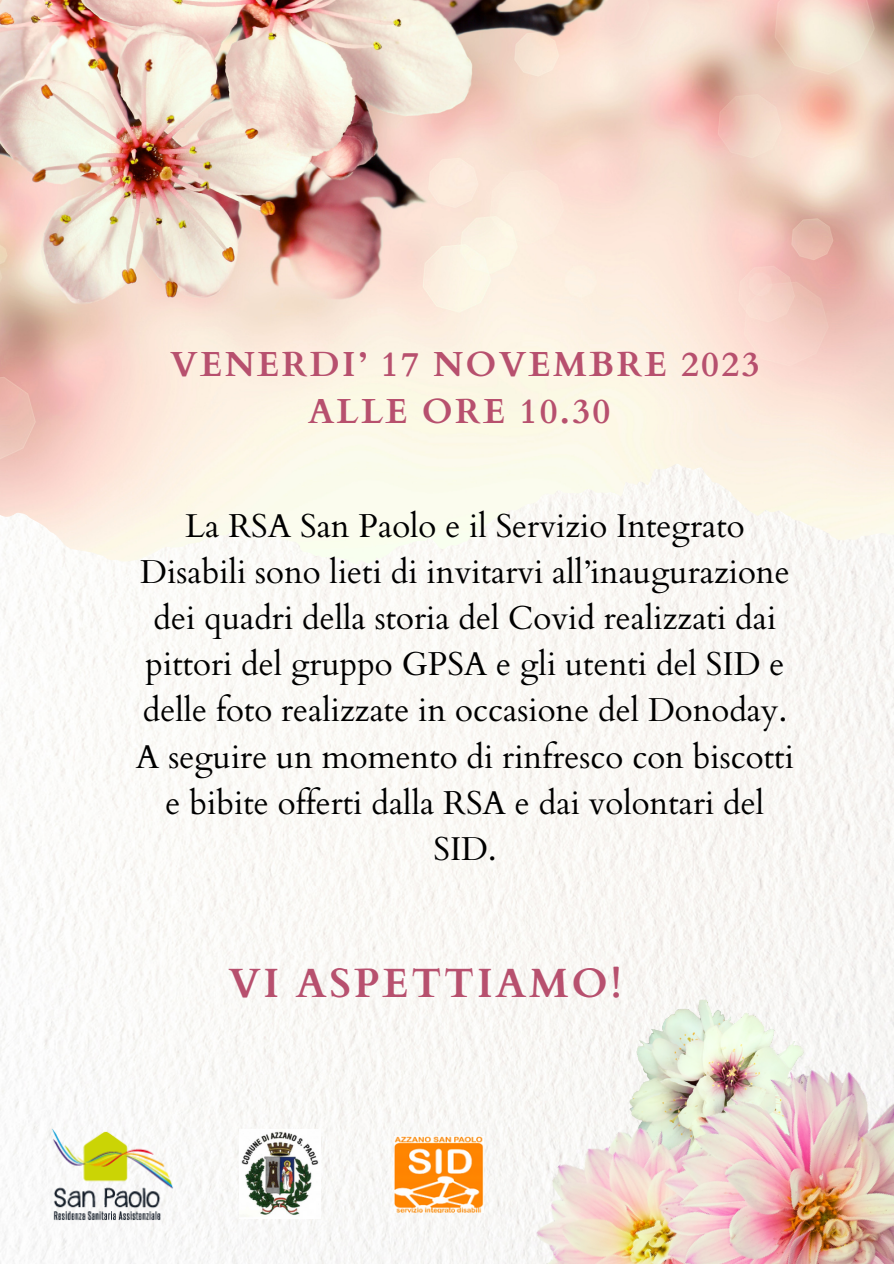
<style>
.page{position:relative;width:894px;height:1264px;background:#fff}
.page>*{position:absolute;margin:0;border:0;box-sizing:border-box;transform-origin:0 0}
.t1{font:700 40.95px "Cardo";letter-spacing:.065em;color:#b7506e}
.t2{font:700 34.8px "Cardo";letter-spacing:.065em;color:#b7506e}
.t3{font:33px/46.2px "Cardo";color:#000;text-align:center}
</style>
<div class="page">
<img style="left:0;top:0;width:893px;height:1263px">
<img style="left:188px;top:0;width:705px;height:471px">
<img style="left:484px;top:959px;width:409px;height:304px">
<img style="left:45px;top:1122px;width:134px;height:103px">
<img style="left:239px;top:1129px;width:81px;height:89px">
<img style="left:395px;top:1136px;width:89px;height:76px">
<p class="t2" style="left:170px;top:341px;width:590px">VENERDI’ 17 NOVEMBRE 2023</p>
<p class="t2" style="left:308px;top:388px;width:304px">ALLE ORE 10.30</p>
<p class="t3" style="left:140px;top:503px;width:650px">La RSA San Paolo e il Servizio Integrato Disabili sono lieti di invitarvi all’inaugurazione dei quadri della storia del Covid realizzati dai pittori del gruppo GPSA e gli utenti del SID e delle foto realizzate in occasione del Donoday.</p>
<p class="t3" style="left:136px;top:734px;width:659px">A seguire un momento di rinfresco con biscotti e bibite offerti dalla RSA e dai volontari del<br>SID.</p>
<p class="t1" style="left:229px;top:956px;width:394px">VI ASPETTIAMO!</p>
</div>
